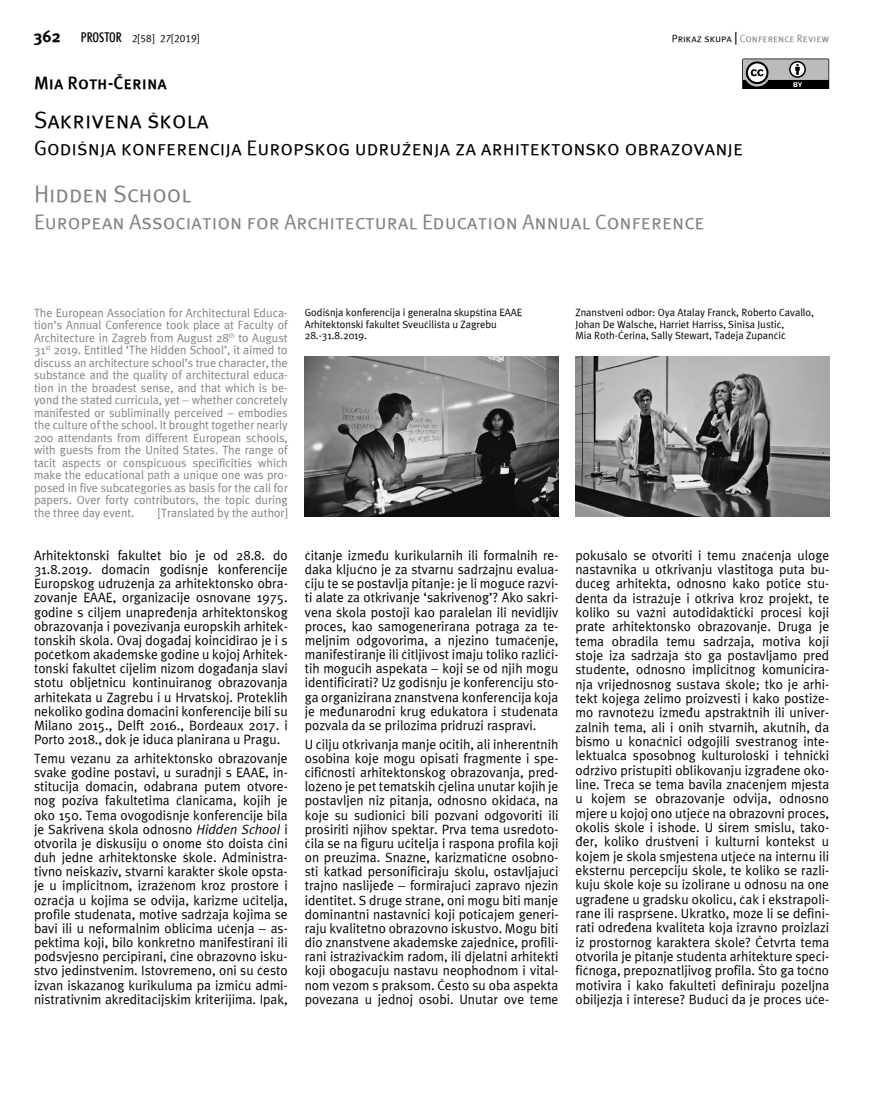
<style>
.page{position:relative;width:893px;height:1106px;background:#fff}
.page>*{position:absolute;margin:0;border:0;box-sizing:border-box;transform-origin:0 0}
.t1{font:24px "Meta Caps";color:#000}
.t2{font:24px "Meta Caps";color:#808285}
.t3{font:21px "Meta Caps";color:#000}
.t4{font:21px "Meta Caps";color:#808285}
.t5{font:500 18px "Meta Caps";color:#000}
.t6{font:13.5px/14.1px "Meta";color:#000;text-align:justify}
.t7{font:12px/12.5px "Meta";color:#808285;text-align:justify}
.t8{font:10.5px/11.7px "Meta";color:#000}
.t9{font:10.5px "Meta Caps";color:#808285}
.t10{font:10.5px "Meta Caps";color:#000}
.s1{font-family:"Meta";font-weight:700;font-size:16.5px}
.s2{font-family:"A Futura";font-stretch:condensed;font-size:13.5px}
.s3{color:#000}
.s4{font-style:italic}
</style>
<div class="page">
<svg style="left:742px;top:59px;width:87px;height:30px"></svg>
<img style="left:575px;top:356px;width:254px;height:161px">
<img style="left:305px;top:356px;width:253px;height:161px">
<p class="t10" style="left:34px;top:32px;width:167px"><span class="s1">362</span> <span class="s2">PROSTOR</span> 2[58] 27[2019]</p>
<p class="t9" style="left:672px;top:32px;width:159px"><span class="s3">Prikaz skupa</span> Conference Review</p>
<h3 class="t5" style="left:34px;top:71px;width:134px">Mia Roth-Čerina</h3>
<h1 class="t1" style="left:34px;top:104px;width:177px">Sakrivena škola</h1>
<h2 class="t3" style="left:34px;top:134px;width:711px">Godišnja konferencija Europskog udruženja za arhitektonsko obrazovanje</h2>
<h1 class="t2" style="left:34px;top:178px;width:159px">Hidden School</h1>
<h2 class="t4" style="left:34px;top:209px;width:672px">European Association for Architectural Education Annual Conference</h2>
<p class="t7" style="left:34px;top:306px;width:255px">The European Association for Architectural Educa&shy;tion’s Annual Conference took place at Faculty of Architecture in Zagreb from August 28<sup>th</sup> to August 31<sup>st</sup> 2019. Entitled ‘The Hidden School’, it aimed to discuss an architecture school’s true character, the substance and the quality of architectural educa&shy;tion in the broadest sense, and that which is be&shy;yond the stated curricula, yet whether concretely manifested or subliminally perceived embodies the culture of the school. It brought together nearly 200 attendants from different European schools, with guests from the United States. The range of tacit aspects or conspicuous specificities which make the educational path a unique one was pro&shy;posed in five subcategories as basis for the call for papers. Over forty contributors, the topic during the three day event.</p>
<p class="t7" style="left:158px;top:506px;width:131px">[Translated by the author]</p>
<p class="t6" style="left:34px;top:548px;width:255px">Arhitektonski fakultet bio je od 28.8. do 31.8.2019. domaćin godišnje konferencije Europskog udruženja za arhitektonsko obra&shy;zovanje EAAE, organizacije osnovane 1975. godine s ciljem unapređenja arhitektonskog obrazovanja i povezivanja europskih arhitek&shy;tonskih škola. Ovaj događaj koincidirao je i s početkom akademske godine u kojoj Arhitek&shy;tonski fakultet cijelim nizom događanja slavi stotu obljetnicu kontinuiranog obrazovanja arhitekata u Zagrebu i u Hrvatskoj. Proteklih nekoliko godina domaćini konferencije bili su Milano 2015., Delft 2016., Bordeaux 2017. i Porto 2018., dok je iduća planirana u Pragu.</p>
<p class="t6" style="left:34px;top:751px;width:255px">Temu vezanu za arhitektonsko obrazovanje svake godine postavi, u suradnji s EAAE, in&shy;stitucija domaćin, odabrana putem otvore&shy;nog poziva fakultetima članicama, kojih je oko 150. Tema ovogodišnje konferencije bila je Sakrivena škola odnosno <span class="s4">Hidden School</span> i otvorila je diskusiju o onome što doista čini duh jedne arhitektonske škole. Administra&shy;tivno neiskaziv, stvarni karakter škole opsta&shy;je u implicitnom, izraženom kroz prostore i ozračja u kojima se odvija, karizme učitelja, profile studenata, motive sadržaja kojima se bavi ili u neformalnim oblicima učenja as&shy;pektima koji, bilo konkretno manifestirani ili podsvjesno percipirani, čine obrazovno isku&shy;stvo jedinstvenim. Istovremeno, oni su često izvan iskazanog kurikuluma pa izmiču admi&shy;nistrativnim akreditacijskim kriterijima. Ipak,</p>
<p class="t8" style="left:305px;top:306px;width:219px">Godišnja konferencija i generalna skupština EAAE<br>Arhitektonski fakultet Sveučilišta u Zagrebu<br>28.-31.8.2019.</p>
<p class="t6" style="left:305px;top:548px;width:255px">čitanje između kurikularnih ili formalnih re&shy;daka ključno je za stvarnu sadržajnu evalua&shy;ciju te se postavlja pitanje: je li moguće razvi&shy;ti alate za otkrivanje ‘sakrivenog’? Ako sakri&shy;vena škola postoji kao paralelan ili nevidljiv proces, kao samogenerirana potraga za te&shy;meljnim odgovorima, a njezino tumačenje, manifestiranje ili čitljivost imaju toliko različi&shy;tih mogućih aspekata koji se od njih mogu identificirati? Uz godišnju je konferenciju sto&shy;ga organizirana znanstvena konferencija koja je međunarodni krug edukatora i studenata pozvala da se prilozima pridruži raspravi.</p>
<p class="t6" style="left:305px;top:737px;width:255px">U cilju otkrivanja manje očitih, ali inherentnih osobina koje mogu opisati fragmente i spe&shy;cifičnosti arhitektonskog obrazovanja, pred&shy;loženo je pet tematskih cjelina unutar kojih je postavljen niz pitanja, odnosno okidača, na koje su sudionici bili pozvani odgovoriti ili proširiti njihov spektar. Prva tema usredoto&shy;čila se na figuru učitelja i raspona profila koji on preuzima. Snažne, karizmatične osobno&shy;sti katkad personificiraju školu, ostavljajući trajno naslijeđe formirajući zapravo njezin identitet. S druge strane, oni mogu biti manje dominantni nastavnici koji poticajem generi&shy;raju kvalitetno obrazovno iskustvo. Mogu biti dio znanstvene akademske zajednice, profili&shy;rani istraživačkim radom, ili djelatni arhitekti koji obogaćuju nastavu neophodnom i vital&shy;nom vezom s praksom. Često su oba aspekta povezana u jednoj osobi. Unutar ove teme</p>
<p class="t8" style="left:575px;top:306px;width:240px">Znanstveni odbor: Oya Atalay Franck, Roberto Cavallo,<br>Johan De Walsche, Harriet Harriss, Siniša Justić,<br>Mia Roth-Čerina, Sally Stewart, Tadeja Zupančič</p>
<p class="t6" style="left:575px;top:548px;width:255px">pokušalo se otvoriti i temu značenja uloge nastavnika u otkrivanju vlastitoga puta bu&shy;dućeg arhitekta, odnosno kako potiče stu&shy;denta da istražuje i otkriva kroz projekt, te koliko su važni autodidaktički procesi koji prate arhitektonsko obrazovanje. Druga je tema obradila temu sadržaja, motiva koji stoje iza sadržaja što ga postavljamo pred studente, odnosno implicitnog komunicira&shy;nja vrijednosnog sustava škole; tko je arhi&shy;tekt kojega želimo proizvesti i kako postiže&shy;mo ravnotežu između apstraktnih ili univer&shy;zalnih tema, ali i onih stvarnih, akutnih, da bismo u konačnici odgojili svestranog inte&shy;lektualca sposobnog kulturološki i tehnički održivo pristupiti oblikovanju izgrađene oko&shy;line. Treća se tema bavila značenjem mjesta u kojem se obrazovanje odvija, odnosno mjere u kojoj ono utječe na obrazovni proces, okoliš škole i ishode. U širem smislu, tako&shy;đer, koliko društveni i kulturni kontekst u kojem je škola smještena utječe na internu ili eksternu percepciju škole, te koliko se razli&shy;kuju škole koje su izolirane u odnosu na one ugrađene u gradsku okolicu, čak i ekstrapoli&shy;rane ili raspršene. Ukratko, može li se defini&shy;rati određena kvaliteta koja izravno proizlazi iz prostornog karaktera škole? Četvrta tema otvorila je pitanje studenta arhitekture speci&shy;fičnoga, prepoznatljivog profila. Što ga točno motivira i kako fakulteti definiraju poželjna obilježja i interese? Budući da je proces uče-</p>
</div>
